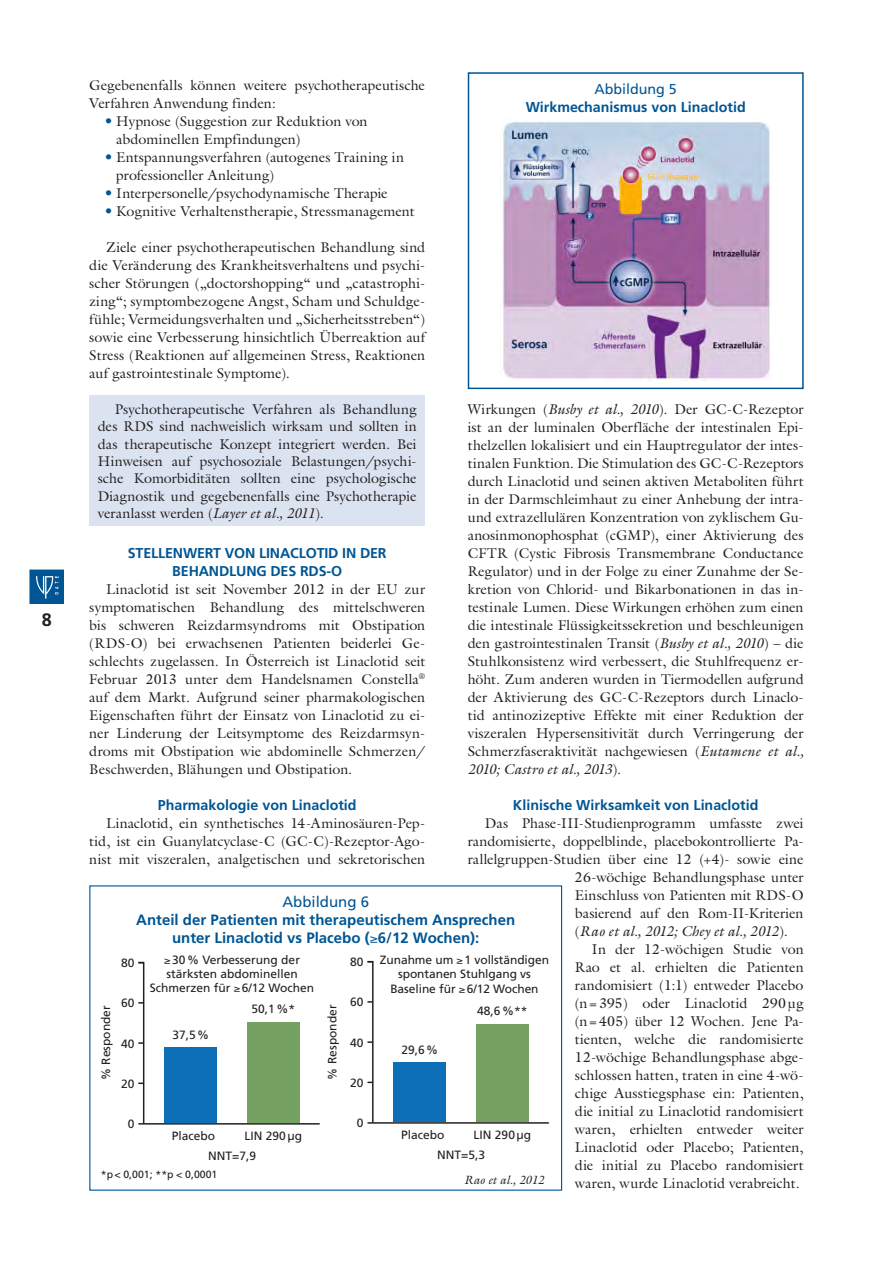
<style>
.page{position:relative;width:893px;height:1263px;background:#fff}
.page>*{position:absolute;margin:0;border:0;box-sizing:border-box;transform-origin:0 0}
.t1{font:700 18px "Frutiger";color:#231f20}
.HLText{font:700 15px "Frutiger";color:#005594}
.HLText-2{font:15px "Frutiger";color:#005594}
.Copy_mit_Einzug{font:14.25px/18px "Galliard Std";color:#231f20;text-align:justify}
.HLText-3{font:700 14.25px/18px "Frutiger LT Std";color:#005594;text-align:center}
.Copy_mit_Einzug-2{font:italic 14.25px "Galliard Std";color:#231f20}
.HLText-4{font:14.25px "Frutiger LT Std";color:#005594}
.t2{font:12px/14.4px "Frutiger";color:#231f20;text-align:center}
.t3{font:italic 12px "Galliard Std";color:#231f20}
.t4{font:10.5px "Frutiger";color:#231f20}
.s1{font-family:"Univers";color:#005594}
.s2{font-style:italic}
.s3{font-style:normal}
</style>
<div class="page">
<div style="left:30px;top:570px;width:34px;height:34px;background:#005594"></div>
<svg style="left:36px;top:576px;width:22px;height:23px"></svg>
<div style="left:89px;top:395px;width:336px;height:131px;background:#dce3f0"></div>
<div style="left:468px;top:72px;width:336px;height:317px;border:2px solid #005594"></div>
<img style="left:500px;top:119px;width:271px;height:261px">
<hr style="left:367px;top:1122px;width:182px;height:2px;background:#231f20">
<svg style="left:367px;top:960px;width:7px;height:164px"></svg>
<div style="left:394px;top:1062px;width:52px;height:60px;background:#0c6fb8"></div>
<div style="left:476px;top:1024px;width:52px;height:98px;background:#75a263"></div>
<hr style="left:138px;top:1123px;width:182px;height:1px;background:#231f20">
<svg style="left:138px;top:961px;width:7px;height:164px"></svg>
<div style="left:165px;top:1047px;width:52px;height:76px;background:#0c6fb8"></div>
<div style="left:247px;top:1022px;width:52px;height:101px;background:#75a263"></div>
<p class="t1" style="left:42px;top:609px;width:12px">8</p>
<p class="Copy_mit_Einzug" style="left:89px;top:76px;width:337px">Gegebenenfalls können weitere psychotherapeutische<br>Verfahren Anwendung finden:</p>
<p class="Copy_mit_Einzug" style="left:116px;top:112px;width:253px;text-indent:-10px"><span class="s1">•</span> Hypnose (Suggestion zur Reduktion von abdominellen Empfindungen)</p>
<p class="Copy_mit_Einzug" style="left:116px;top:148px;width:289px;text-indent:-10px"><span class="s1">•</span> Entspannungsverfahren (autogenes Training in professioneller Anleitung)</p>
<p class="Copy_mit_Einzug" style="left:106px;top:184px;width:283px"><span class="s1">•</span> Interpersonelle/psychodynamische Therapie</p>
<p class="Copy_mit_Einzug" style="left:106px;top:202px;width:310px"><span class="s1">•</span> Kognitive Verhaltenstherapie, Stressmanagement</p>
<p class="Copy_mit_Einzug" style="left:89px;top:238px;width:337px;text-indent:17px">Ziele einer psychotherapeutischen Behandlung sind die Veränderung des Krankheitsverhaltens und psychi&shy;scher Störungen („doctorshopping“ und „catastrophi&shy;zing“; symptombezogene Angst, Scham und Schuldge&shy;fühle; Vermeidungsverhalten und „Sicherheitsstreben“) sowie eine Verbesserung hinsichtlich Überreaktion auf Stress (Reaktionen auf allgemeinen Stress, Reaktionen auf gastrointestinale Symptome).</p>
<p class="HLText-4" style="left:595px;top:81px;width:84px">Abbildung 5</p>
<p class="HLText-3" style="left:526px;top:98px;width:222px">Wirkmechanismus von Linaclotid</p>
<p class="Copy_mit_Einzug" style="left:98px;top:401px;width:320px;line-height:17.2px;text-indent:17px">Psychotherapeutische Verfahren als Behandlung des RDS sind nachweislich wirksam und sollten in das therapeutische Konzept integriert werden. Bei Hinweisen auf psychosoziale Belastungen/psychi&shy;sche Komorbiditäten sollten eine psychologische Diagnostik und gegebenenfalls eine Psychotherapie veranlasst werden (<span class="s2">Layer et al., 2011</span>).</p>
<p class="Copy_mit_Einzug" style="left:468px;top:400px;width:337px;text-align:left">Wirkungen (<span class="s2">Busby et al., 2010</span>). Der GC-C-Rezeptor ist an der luminalen Oberfläche der intestinalen Epi&shy;thelzellen lokalisiert und ein Hauptregulator der intes&shy;tinalen Funktion. Die Stimulation des GC-C-Rezeptors durch Linaclotid und seinen aktiven Metaboliten führt in der Darmschleimhaut zu einer Anhebung der intra&shy;und extrazellulären Konzentration von zyklischem Gu&shy;anosinmonophosphat (cGMP), einer Aktivierung des CFTR (Cystic Fibrosis Transmembrane Conductance Regulator) und in der Folge zu einer Zunahme der Se&shy;kretion von Chlorid- und Bikarbonationen in das in&shy;testinale Lumen. Diese Wirkungen erhöhen zum einen die intestinale Flüssigkeitssekretion und beschleunigen den gastrointestinalen Transit (<span class="s2">Busby et al., 2010</span>) – die Stuhlkonsistenz wird verbessert, die Stuhlfrequenz er&shy;höht. Zum anderen wurden in Tiermodellen aufgrund der Aktivierung des GC-C-Rezeptors durch Linaclo&shy;tid antinozizeptive Effekte mit einer Reduktion der viszeralen Hypersensitivität durch Verringerung der Schmerzfaseraktivität nachgewiesen (<span class="s2">Eutamene et al., 2010; Castro et al., 2013</span>).</p>
<p class="HLText-3" style="left:513px;top:796px;width:247px">Klinische Wirksamkeit von Linaclotid</p>
<p class="Copy_mit_Einzug" style="left:485px;top:814px;width:320px">Das Phase-III-Studienprogramm umfasste zwei</p>
<p class="Copy_mit_Einzug" style="left:468px;top:832px;width:337px">randomisierte, doppelblinde, placebokontrollierte Pa-</p>
<p class="Copy_mit_Einzug" style="left:468px;top:850px;width:337px">rallelgruppen-Studien über eine 12 (+4)- sowie eine</p>
<p class="Copy_mit_Einzug" style="left:575px;top:868px;width:230px">26-wöchige Behandlungsphase unter</p>
<p class="Copy_mit_Einzug" style="left:575px;top:886px;width:230px">Einschluss von Patienten mit RDS-O</p>
<p class="Copy_mit_Einzug" style="left:575px;top:904px;width:230px">basierend auf den Rom-II-Kriterien</p>
<p class="Copy_mit_Einzug-2" style="left:575px;top:922px;width:214px"><span class="s3">(</span>Rao et al., 2012; Chey et al., 2012<span class="s3">).</span></p>
<p class="Copy_mit_Einzug" style="left:575px;top:940px;width:230px;text-indent:17px">In der 12-wöchigen Studie von Rao et al. erhielten die Patienten randomisiert (1:1) entweder Placebo (n=395) oder Linaclotid 290µg (n=405) über 12 Wochen. Jene Pa&shy;tienten, welche die randomisierte 12-wöchige Behandlungsphase abge&shy;schlossen hatten, traten in eine 4-wö&shy;chige Ausstiegsphase ein: Patienten, die initial zu Linaclotid randomisiert waren, erhielten entweder weiter Linaclotid oder Placebo; Patienten, die initial zu Placebo randomisiert waren, wurde Linaclotid verabreicht.</p>
<p class="HLText-3" style="left:128px;top:544px;width:260px">STELLENWERT VON LINACLOTID IN DER<br>BEHANDLUNG DES RDS-O</p>
<p class="Copy_mit_Einzug" style="left:89px;top:580px;width:337px;text-indent:17px">Linaclotid ist seit November 2012 in der EU zur symptomatischen Behandlung des mittelschweren bis schweren Reizdarmsyndroms mit Obstipation (RDS-O) bei erwachsenen Patienten beiderlei Ge&shy;schlechts zugelassen. In Österreich ist Linaclotid seit Februar 2013 unter dem Handelsnamen Constella<sup>® </sup>auf dem Markt. Aufgrund seiner pharmakologischen Eigenschaften führt der Einsatz von Linaclotid zu ei&shy;ner Linderung der Leitsymptome des Reizdarmsyn&shy;droms mit Obstipation wie abdominelle Schmerzen/ Beschwerden, Blähungen und Obstipation.</p>
<p class="HLText-3" style="left:158px;top:796px;width:200px">Pharmakologie von Linaclotid</p>
<p class="Copy_mit_Einzug" style="left:89px;top:814px;width:337px;text-indent:17px">Linaclotid, ein synthetisches 14-Aminosäuren-Pep&shy;tid, ist ein Guanylatcyclase-C (GC-C)-Rezeptor-Ago&shy;nist mit viszeralen, analgetischen und sekretorischen</p>
<p class="HLText-2" style="left:282px;top:893px;width:88px">Abbildung 6</p>
<p class="HLText" style="left:136px;top:911px;width:380px">Anteil der Patienten mit therapeutischem Ansprechen</p>
<p class="HLText" style="left:172px;top:929px;width:309px">unter Linaclotid vs Placebo (≥6/12 Wochen):</p>
<p class="t2" style="left:150px;top:952px;width:166px">≥30% Verbesserung der stärksten abdominellen<br>Schmerzen für ≥6/12 Wochen</p>
<p class="t2" style="left:380px;top:953px;width:171px">Zunahme um ≥1 vollständigen spontanen Stuhlgang vs<br>Baseline für ≥6/12 Wochen</p>
<p class="t2" style="left:172px;top:1028px;width:38px">37,5%</p>
<p class="t2" style="left:350px;top:955px;width:15px">80</p>
<p class="t2" style="left:121px;top:956px;width:15px">80</p>
<p class="t2" style="left:350px;top:995px;width:15px">60</p>
<p class="t2" style="left:121px;top:996px;width:15px">60</p>
<p class="t2" style="left:251px;top:1002px;width:45px">50,1%*</p>
<p class="t2" style="left:325px;top:1079px;width:76px;rotate:-90deg">% Responder</p>
<p class="t2" style="left:99px;top:1080px;width:76px;rotate:-90deg">% Responder</p>
<p class="t2" style="left:477px;top:1004px;width:52px">48,6%**</p>
<p class="t2" style="left:350px;top:1035px;width:15px">40</p>
<p class="t2" style="left:121px;top:1036px;width:15px">40</p>
<p class="t2" style="left:401px;top:1043px;width:38px">29,6%</p>
<p class="t2" style="left:350px;top:1075px;width:15px">20</p>
<p class="t2" style="left:357px;top:1116px;width:8px">0</p>
<p class="t2" style="left:121px;top:1076px;width:15px">20</p>
<p class="t2" style="left:128px;top:1117px;width:8px">0</p>
<p class="t2" style="left:401px;top:1128px;width:45px">Placebo</p>
<p class="t2" style="left:474px;top:1128px;width:59px">LIN 290µg</p>
<p class="t2" style="left:172px;top:1129px;width:45px">Placebo</p>
<p class="t2" style="left:244px;top:1129px;width:59px">LIN 290µg</p>
<p class="t2" style="left:208px;top:1148px;width:49px">NNT=7,9</p>
<p class="t2" style="left:437px;top:1147px;width:49px">NNT=5,3</p>
<p class="t4" style="left:101px;top:1168px;width:118px">*p&lt; 0,001; **p &lt; 0,0001</p>
<p class="t3" style="left:464px;top:1172px;width:81px">Rao et al., 2012</p>
</div>
